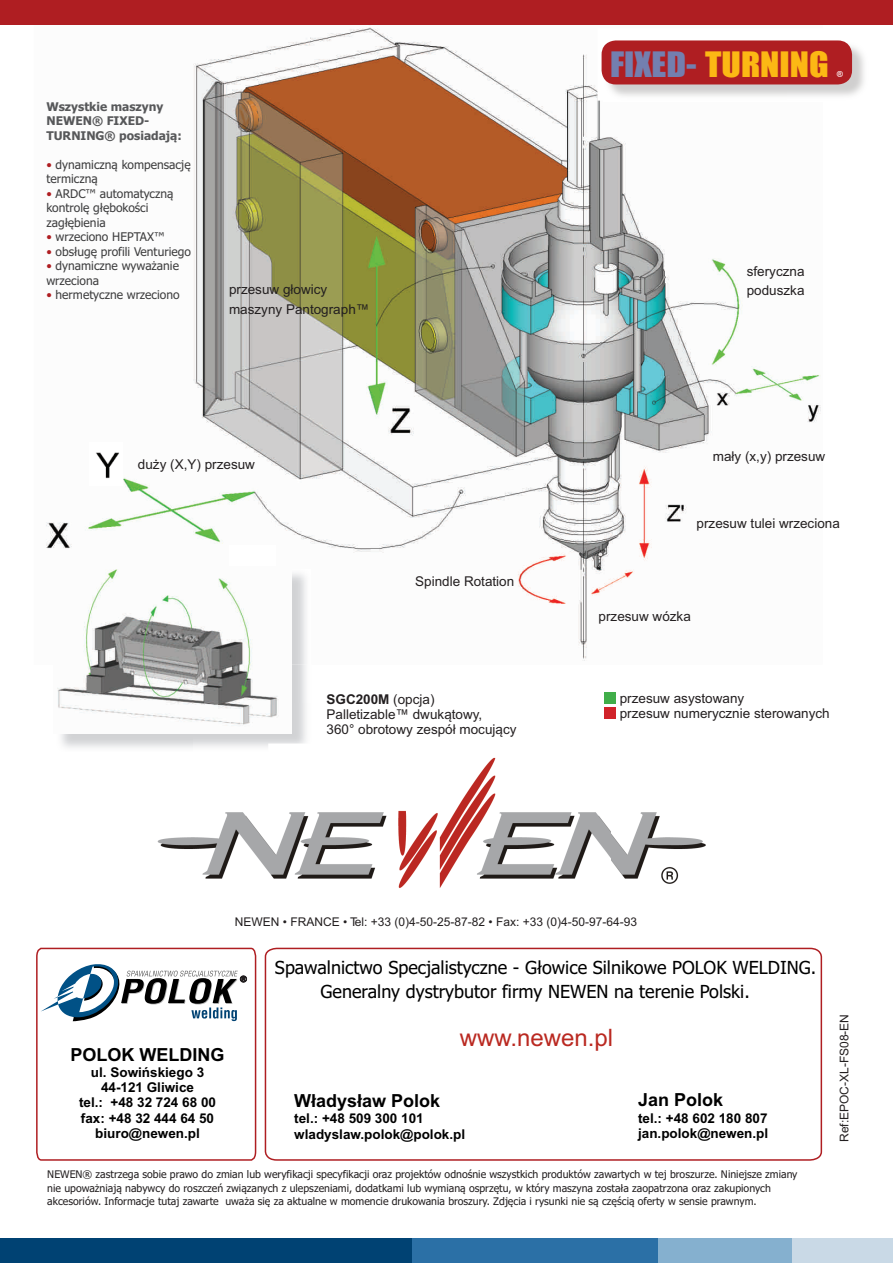
<style>
.page{position:relative;width:893px;height:1263px;background:#fff}
.page>*{position:absolute;margin:0;border:0;box-sizing:border-box;transform-origin:0 0}
.t1{font:32.4px "Impact";color:#fcb814;scale:1.1 1}
.t2{font:24px "Arial";color:#ba2921}
.t3{font:18px/24.3px "Tahoma";color:#000}
.t4{font:700 18px "Arial";color:#000}
.t5{font:13.5px/15.1px "Arial";color:#231f20}
.t6{font:700 13.5px/15.1px "Arial";color:#000}
.t7{font:12px/14.5px "Tahoma";color:#3e3e3f}
.t8{font:12px "Arial";color:#231f20}
.t9{font:700 12px/14.5px "Tahoma";color:#57585a}
.t10{font:10.5px/14px "Tahoma";color:#231f20}
.t11{font:8.1px "Impact";color:#fff}
.s1{color:#af1e22}
.s2{font-weight:700}
.s3{color:#737faf}
</style>
<div class="page">
<img style="left:34px;top:24px;width:789px;height:637px">
<div style="left:229px;top:545px;width:47px;height:49px;background:#fff"></div>
<img style="left:90px;top:443px;width:32px;height:43px">
<img style="left:61px;top:569px;width:250px;height:179px">
<img style="left:193px;top:703px;width:118px;height:40px">
<img style="left:54px;top:566px;width:238px;height:167px">
<img style="left:149px;top:743px;width:557px;height:145px">
<div style="left:652px;top:1238px;width:150px;height:25px;background:#85b0cf"></div>
<div style="left:405px;top:1238px;width:252px;height:25px;background:#2b70a6"></div>
<div style="left:0;top:1238px;width:412px;height:25px;background:#004273"></div>
<div style="left:792px;top:1238px;width:101px;height:25px;background:#c9d9e6"></div>
<div style="left:604px;top:692px;width:12px;height:12px;background:#40ae49"></div>
<div style="left:604px;top:707px;width:12px;height:12px;background:#d1232a"></div>
<img style="left:603px;top:41px;width:261px;height:61px">
<div style="left:602px;top:40px;width:250px;height:44px;background:#af1e22;border-radius:14px"></div>
<div style="left:0;top:0;width:893px;height:24px;background:#af1e22"></div>
<svg style="left:264px;top:947px;width:559px;height:214px"></svg>
<svg style="left:36px;top:947px;width:221px;height:214px"></svg>
<p class="t9" style="left:46px;top:100px;width:137px">Wszystkie maszyny<br>NEWEN® FIXED-<br>TURNING® posiadają:</p>
<p class="t7" style="left:46px;top:158px;width:146px"><span class="s1">•</span> dynamiczną kompensację</p>
<p class="t7" style="left:46px;top:187px;width:128px"><span class="s1">•</span> ARDC™ automatyczną</p>
<p class="t7" style="left:46px;top:230px;width:120px"><span class="s1">•</span> wrzeciono HEPTAX™</p>
<p class="t7" style="left:46px;top:245px;width:146px"><span class="s1">•</span> obsługę profili Venturiego</p>
<p class="t7" style="left:46px;top:259px;width:134px"><span class="s1">•</span> dynamiczne wyważanie</p>
<p class="t7" style="left:46px;top:288px;width:135px"><span class="s1">•</span> hermetyczne wrzeciono</p>
<p class="t7" style="left:46px;top:172px;width:53px">termiczną</p>
<p class="t7" style="left:46px;top:201px;width:104px">kontrolę głębokości zagłębienia</p>
<p class="t7" style="left:46px;top:274px;width:54px">wrzeciona</p>
<p class="t5" style="left:229px;top:283px;width:100px">przesuw głowicy</p>
<p class="t5" style="left:229px;top:303px;width:142px">maszyny Pantograph™</p>
<p class="t5" style="left:138px;top:458px;width:119px">duży (X,Y) przesuw</p>
<p class="t5" style="left:415px;top:575px;width:101px">Spindle Rotation</p>
<p class="t5" style="left:327px;top:693px;width:191px"><span class="s2">SGC200M</span> (opcja)<br>Palletizable™ dwukątowy,<br>360° obrotowy zespół mocujący</p>
<h1 class="t1" style="left:610px;top:51px;width:200px"><span class="s3">FIXED-</span> TURNING</h1>
<p class="t11" style="left:837px;top:71px;width:8px">®</p>
<p class="t5" style="left:747px;top:264px;width:59px">sferyczna</p>
<p class="t5" style="left:747px;top:284px;width:59px">poduszka</p>
<p class="t5" style="left:713px;top:450px;width:114px">mały (x,y) przesuw</p>
<p class="t5" style="left:697px;top:517px;width:145px">przesuw tulei wrzeciona</p>
<p class="t5" style="left:599px;top:610px;width:94px">przesuw wózka</p>
<p class="t5" style="left:620px;top:691px;width:212px">przesuw asystowany<br>przesuw numerycznie sterowanych</p>
<p class="t8" style="left:235px;top:917px;width:404px">NEWEN • FRANCE • Tel: +33 (0)4-50-25-87-82 • Fax: +33 (0)4-50-97-64-93</p>
<h3 class="t4" style="left:71px;top:1048px;width:156px">POLOK WELDING</h3>
<p class="t6" style="left:79px;top:1066px;width:138px;text-align:center">ul. Sowińskiego 3<br>44-121 Gliwice<br>tel.: +48 32 724 68 00 fax: +48 32 444 64 50 biuro@newen.pl</p>
<h3 class="t3" style="left:321px;top:956px;width:497px;text-indent:-46px">Spawalnictwo Specjalistyczne - Głowice Silnikowe POLOK WELDING.<br>Generalny dystrybutor firmy NEWEN na terenie Polski.</h3>
<h2 class="t2" style="left:460px;top:1028px;width:155px">www.newen.pl</h2>
<h3 class="t4" style="left:294px;top:1094px;width:148px">Władysław Polok</h3>
<p class="t6" style="left:294px;top:1112px;width:172px">tel.: +48 509 300 101 wladyslaw.polok@polok.pl</p>
<h3 class="t4" style="left:638px;top:1093px;width:87px">Jan Polok</h3>
<p class="t6" style="left:638px;top:1111px;width:132px">tel.: +48 602 180 807 jan.polok@newen.pl</p>
<p class="t10" style="left:47px;top:1168px;width:752px">NEWEN zastrzega sobie prawo do zmian lub weryfikacji specyfikacji oraz projektów odnośnie wszystkich produktów zawartych w tej broszurze. Niniejsze zmiany nie upoważniają nabywcy do roszczeń związanych z ulepszeniami, dodatkami lub wymianą osprzętu, w który maszyna została zaopatrzona oraz zakupionych akcesoriów. Informacje tutaj zawarte uważa się za aktualne w momencie drukowania broszury. Zdjęcia i rysunki nie są częścią oferty w sensie prawnym.</p>
<p class="t10" style="left:83px;top:1168px;width:11px">®</p>
<p class="t8" style="left:840px;top:1142px;width:130px;rotate:-90deg">Ref:EPOC-XL-FS08-EN</p>
</div>
